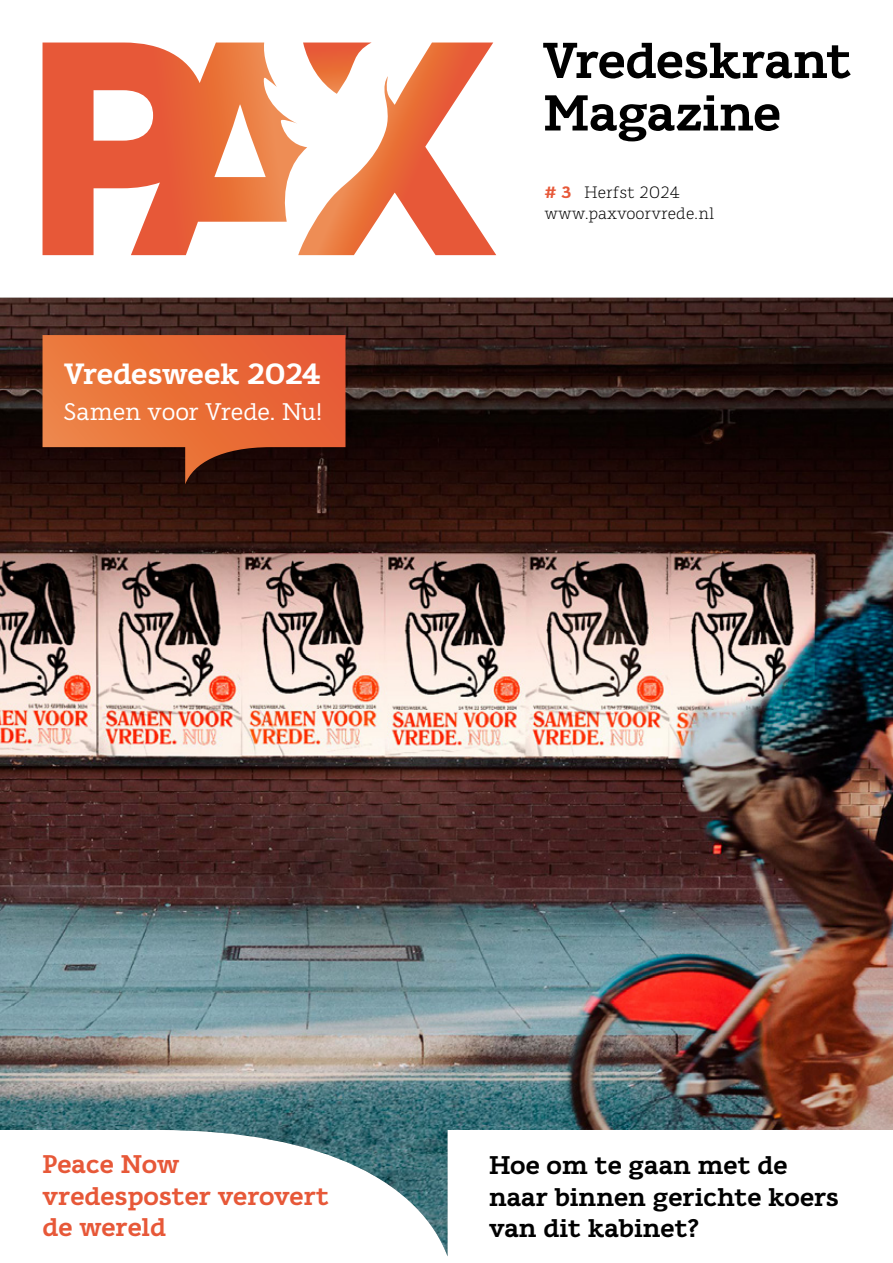
<style>
.page{position:relative;width:893px;height:1263px;background:#fff}
.page>*{position:absolute;margin:0;border:0;box-sizing:border-box;transform-origin:0 0}
.t1{font:700 50.25px/52.5px "Karlo Serif";letter-spacing:-.01em;color:#000}
.t2{font:700 29.25px "Karlo Serif";letter-spacing:-.015em;color:#fff}
.t3{font:700 25.5px/31.5px "Karlo Serif";color:#000}
.t4{font:700 25.5px/31.5px "Karlo Serif";color:#e75838}
.t5{font:24px "Karlo Serif";letter-spacing:-.015em;color:#fff}
.t6{font:300 16.5px/21px "Karlo Serif";color:#000}
.s1{font-weight:700;color:#e75838}
</style>
<div class="page">
<img style="left:0;top:298px;width:893px;height:958px">
<svg style="left:43px;top:335px;width:302px;height:149px"></svg>
<svg style="left:43px;top:43px;width:255px;height:212px"></svg>
<svg style="left:298px;top:43px;width:198px;height:212px"></svg>
<p class="t2" style="left:65px;top:356px;width:258px">Vredesweek 2024</p>
<p class="t5" style="left:64px;top:397px;width:260px">Samen voor Vrede. Nu!</p>
<h1 class="t1" style="left:543px;top:34px;width:310px">Vredeskrant<br>Magazine</h1>
<p class="t6" style="left:544px;top:181px;width:171px"><span class="s1"># 3</span> Herfst 2024 www.paxvoorvrede.nl</p>
<p class="t4" style="left:43px;top:1149px;width:288px">Peace Now vredesposter verovert de wereld</p>
<p class="t3" style="left:489px;top:1149px;width:351px">Hoe om te gaan met de naar binnen gerichte koers van dit kabinet?</p>
</div>
